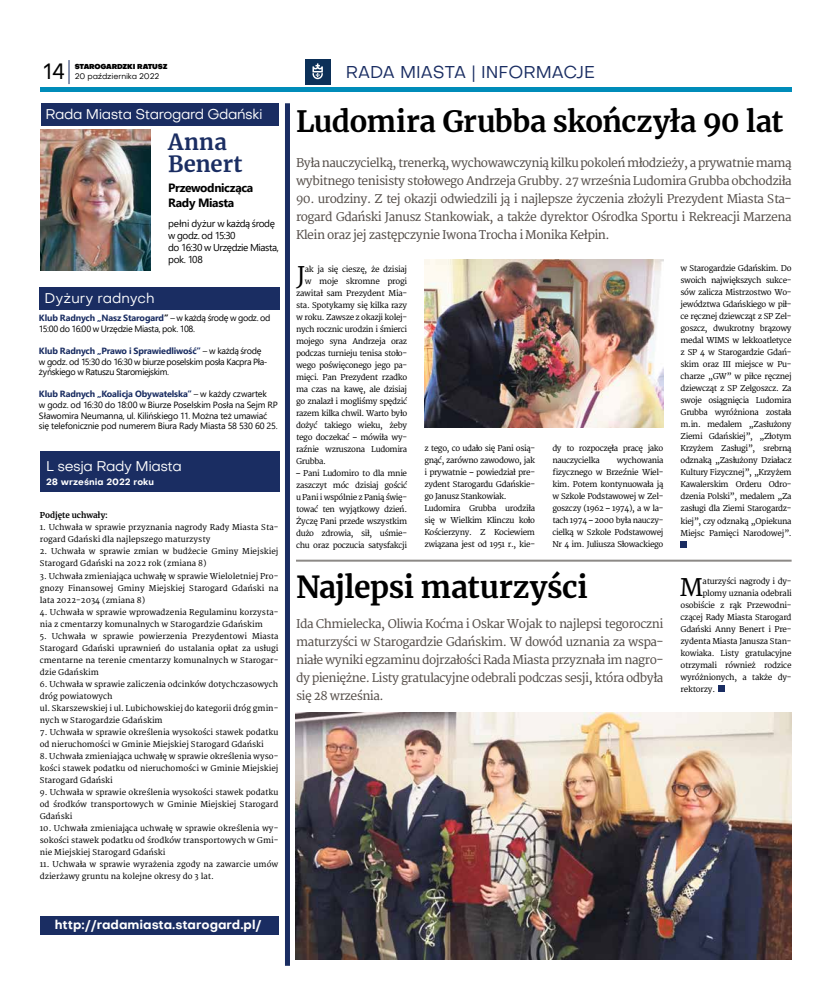
<style>
.page{position:relative;width:820px;height:993px;background:#fff}
.page>*{position:absolute;margin:0;border:0;box-sizing:border-box;transform-origin:0 0}
.t1{font:700 30px "Merriweather";letter-spacing:-.01em;color:#000}
.t2{font:700 29px "Merriweather";letter-spacing:-.015em;color:#000}
.t3{font:24.3px "Merriweather";color:#000}
.t4{font:700 22px/22px "Merriweather";letter-spacing:.005em;color:#1a2d62}
.t5{font:22px "Objectivity";color:#000}
.t6{font:17px "Objectivity";color:#1a2d62}
.t7{font:14px "Objectivity";letter-spacing:-.03em;color:#fff}
.t8{font:14px "Objectivity";color:#fff}
.t9{font:700 12.5px "Objectivity";color:#fff}
.t10{font:12px/18px "Merriweather";letter-spacing:-.04em;color:#544d48;text-align:justify}
.t11{font:700 12px/14.4px "Segoe UI";letter-spacing:-.03em;color:#000}
.t12{font:10px/12px "Segoe UI";letter-spacing:-.045em;color:#000}
.t13{font:9px/10.8px "Segoe UI";letter-spacing:-.025em;color:#000}
.t14{font:700 9px "Objectivity";color:#fff}
.t15{font:8px/12px "Merriweather";letter-spacing:-.03em;color:#000;text-align:justify}
.t16{font:8px/12px "Merriweather";color:#000}
.t17{font:8px "Objectivity";letter-spacing:-.02em;color:#000}
.t18{font:700 8px "Merriweather";color:#000}
.t19{font:900 7px "Objectivity";letter-spacing:-.02em;color:#000}
.s1{font-weight:700;color:#1a2d62}
.s2{font-weight:700}
</style>
<div class="page">
<hr style="left:40px;top:87px;width:751px;height:4px;background:#008cb9">
<svg style="left:68px;top:60px;width:1px;height:24px"></svg>
<div style="left:305px;top:59px;width:25px;height:25px;background:#0c3058"></div>
<svg style="left:312px;top:63px;width:11px;height:16px"></svg>
<img style="left:40px;top:129px;width:110px;height:141px">
<div style="left:41px;top:103px;width:238px;height:22px;background:#1a2d62"></div>
<div style="left:39px;top:287px;width:240px;height:23px;background:#1a2d62"></div>
<div style="left:40px;top:451px;width:239px;height:41px;background:#1a2d62"></div>
<div style="left:40px;top:916px;width:238px;height:18px;background:#1a2d62"></div>
<div style="left:285px;top:103px;width:5px;height:862px;background:#1a2d62"></div>
<img style="left:424px;top:259px;width:239px;height:168px">
<svg style="left:680px;top:541px;width:6px;height:6px"></svg>
<hr style="left:296px;top:559px;width:495px;height:2px;background:#8c8986">
<svg style="left:718px;top:685px;width:6px;height:6px"></svg>
<img style="left:296px;top:712px;width:495px;height:247px">
<h3 class="t5" style="left:43px;top:57px;width:24px">14</h3>
<p class="t17" style="left:75px;top:71px;width:86px">20 października 2022</p>
<p class="t19" style="left:75px;top:61px;width:94px">STAROGARDZKI RATUSZ</p>
<h3 class="t6" style="left:345px;top:61px;width:251px">RADA MIASTA | INFORMACJE</h3>
<h3 class="t7" style="left:45px;top:105px;width:219px">Rada Miasta Starogard Gdański</h3>
<h3 class="t4" style="left:168px;top:131px;width:76px">Anna<br>Benert</h3>
<h3 class="t11" style="left:168px;top:180px;width:87px">Przewodnicząca<br>Rady Miasta</h3>
<h3 class="t8" style="left:45px;top:288px;width:111px">Dyżury radnych</h3>
<p class="t12" style="left:168px;top:217px;width:112px">pełni dyżur w każdą środę w godz. od 15:30<br>do 16:30 w Urzędzie Miasta, pok. 108</p>
<p class="t13" style="left:39px;top:312px;width:233px"><span class="s1">Klub Radnych „Nasz Starogard</span><span class="s2">”</span> – w każdą środę w godz. od<br>15:00 do 16:00 w Urzędzie Miasta, pok. 108.</p>
<p class="t13" style="left:39px;top:344px;width:230px"><span class="s1">Klub Radnych „Prawo i Sprawiedliwość”</span> – w każdą środę w godz. od 15:30 do 16:30 w biurze poselskim posła Kacpra Pła&shy;żyńskiego w Ratuszu Staromiejskim.</p>
<p class="t13" style="left:39px;top:387px;width:240px"><span class="s1">Klub Radnych „Koalicja Obywatelska”</span> – w każdy czwartek<br>w godz. od 16:30 do 18:00 w Biurze Poselskim Posła na Sejm RP Sławomira Neumanna, ul. Kilińskiego 11. Można też umawiać się telefonicznie pod numerem Biura Rady Miasta 58 530 60 25.</p>
<h3 class="t7" style="left:46px;top:457px;width:137px">L sesja Rady Miasta</h3>
<p class="t14" style="left:46px;top:475px;width:109px">28 września 2022 roku</p>
<p class="t18" style="left:40px;top:510px;width:70px">Podjęte uchwały:</p>
<p class="t16" style="left:40px;top:521px;width:240px">1. Uchwała w sprawie przyznania nagrody Rady Miasta Sta&shy;rogard Gdański dla najlepszego maturzysty</p>
<p class="t16" style="left:40px;top:545px;width:240px">2. Uchwała w sprawie zmian w budżecie Gminy Miejskiej<br>Starogard Gdański na 2022 rok (zmiana 8)</p>
<p class="t15" style="left:40px;top:569px;width:240px">3. Uchwała zmieniająca uchwałę w sprawie Wieloletniej Pro&shy;gnozy Finansowej Gminy Miejskiej Starogard Gdański na lata 2022-2034 (zmiana 8)</p>
<p class="t16" style="left:40px;top:605px;width:240px">4. Uchwała w sprawie wprowadzenia Regulaminu korzysta&shy;nia z cmentarzy komunalnych w Starogardzie Gdańskim</p>
<p class="t15" style="left:40px;top:629px;width:240px">5. Uchwała w sprawie powierzenia Prezydentowi Miasta Starogard Gdański uprawnień do ustalania opłat za usługi cmentarne na terenie cmentarzy komunalnych w Starogar&shy;dzie Gdańskim</p>
<p class="t16" style="left:40px;top:677px;width:240px">6. Uchwała w sprawie zaliczenia odcinków dotychczasowych dróg powiatowych<br>ul. Skarszewskiej i ul. Lubichowskiej do kategorii dróg gmin&shy;nych w Starogardzie Gdańskim</p>
<p class="t16" style="left:40px;top:725px;width:240px">7. Uchwała w sprawie określenia wysokości stawek podatku od nieruchomości w Gminie Miejskiej Starogard Gdański</p>
<p class="t15" style="left:40px;top:749px;width:240px">8. Uchwała zmieniająca uchwałę w sprawie określenia wyso&shy;kości stawek podatku od nieruchomości w Gminie Miejskiej Starogard Gdański</p>
<p class="t15" style="left:40px;top:785px;width:240px">9. Uchwała w sprawie określenia wysokości stawek podatku od środków transportowych w Gminie Miejskiej Starogard Gdański</p>
<p class="t15" style="left:40px;top:821px;width:240px">10. Uchwała zmieniająca uchwałę w sprawie określenia wy&shy;sokości stawek podatku od środków transportowych w Gmi&shy;nie Miejskiej Starogard Gdański</p>
<p class="t16" style="left:40px;top:857px;width:240px">11. Uchwała w sprawie wyrażenia zgody na zawarcie umów dzierżawy gruntu na kolejne okresy do 3 lat.</p>
<h3 class="t9" style="left:55px;top:915px;width:208px">http://radamiasta.starogard.pl/</h3>
<h2 class="t2" style="left:296px;top:101px;width:488px">Ludomira Grubba skończyła 90 lat</h2>
<h3 class="t10" style="left:296px;top:153px;width:497px">Była nauczycielką, trenerką, wychowawczynią kilku pokoleń młodzieży, aprywatnie mamą wybitnego tenisisty stołowego Andrzeja Grubby. 27 września Ludomira Grubba obchodziła</h3>
<p class="t10" style="left:296px;top:189px;width:497px">90. urodziny. Z tej okazji odwiedzili ją i najlepsze życzenia złożyli Prezydent Miasta Sta&shy;rogard Gdański Janusz Stankowiak, a także dyrektor Ośrodka Sportu i Rekreacji Marzena Klein oraz jej zastępczynie Iwona Trocha i Monika Kełpin.</p>
<h3 class="t3" style="left:297px;top:260px;width:10px">J</h3>
<p class="t15" style="left:305px;top:263px;width:104px">ak ja się cieszę, że dzisiaj</p>
<p class="t15" style="left:305px;top:275px;width:104px">w moje skromne progi</p>
<p class="t15" style="left:296px;top:287px;width:113px">zawitał sam Prezydent Mia-</p>
<p class="t15" style="left:296px;top:299px;width:113px">sta. Spotykamy się kilka razy</p>
<p class="t15" style="left:296px;top:311px;width:113px">w roku. Zawsze z okazji kolej-</p>
<p class="t15" style="left:296px;top:323px;width:113px">nych rocznic urodzin i śmierci</p>
<p class="t15" style="left:296px;top:335px;width:113px">mojego syna Andrzeja oraz</p>
<p class="t15" style="left:296px;top:347px;width:113px">podczas turnieju tenisa stoło-</p>
<p class="t15" style="left:296px;top:359px;width:113px">wego poświęconego jego pa-</p>
<p class="t15" style="left:296px;top:371px;width:113px">mięci. Pan Prezydent rzadko</p>
<p class="t15" style="left:296px;top:383px;width:113px">ma czas na kawę, ale dzisiaj</p>
<p class="t15" style="left:296px;top:395px;width:113px">go znalazł i mogliśmy spędzić</p>
<p class="t15" style="left:296px;top:407px;width:113px">razem kilka chwil. Warto było</p>
<p class="t15" style="left:296px;top:419px;width:113px">dożyć takiego wieku, żeby</p>
<p class="t15" style="left:296px;top:431px;width:113px">tego doczekać – mówiła wy-</p>
<p class="t15" style="left:296px;top:443px;width:113px">raźnie wzruszona Ludomira</p>
<p class="t15" style="left:296px;top:455px;width:31px">Grubba.</p>
<p class="t15" style="left:296px;top:467px;width:113px">– Pani Ludomiro to dla mnie zaszczyt móc dzisiaj gościć u Pani i wspólnie z Panią świę&shy;tować ten wyjątkowy dzień.<br>Życzę Pani przede wszystkim dużo zdrowia, sił, uśmie&shy;chu oraz poczucia satysfakcji</p>
<p class="t15" style="left:424px;top:442px;width:112px;text-align:left">z tego, co udało się Pani osią&shy;gnąć, zarówno zawodowo, jak i prywatnie – powiedział pre&shy;zydent Starogardu Gdańskie&shy;go Janusz Stankowiak.<br>Ludomira Grubba urodziła się w Wielkim Klinczu koło<br>Kościerzyny. Z Kociewiem związana jest od 1951 r., kie-</p>
<p class="t15" style="left:552px;top:442px;width:113px">dy to rozpoczęła pracę jako nauczycielka</p>
<p class="t15" style="left:552px;top:454px;width:113px;text-indent:65px">wychowania fizycznego w Brzeźnie Wiel&shy;kim. Potem kontynuowała ją w Szkole Podstawowej w Zel&shy;goszczy (1962 – 1974), a w la&shy;tach 1974 – 2000 była nauczy&shy;cielką w Szkole Podstawowej Nr 4 im. Juliusza Słowackiego</p>
<h1 class="t1" style="left:296px;top:566px;width:293px">Najlepsi maturzyści</h1>
<p class="t10" style="left:296px;top:614px;width:369px">Ida Chmielecka, Oliwia Koćma i Oskar Wojak to najlepsi tegoroczni maturzyści w Starogardzie Gdańskim. W dowód uznania za wspa&shy;niałe wyniki egzaminu dojrzałości Rada Miasta przyznała im nagro&shy;dy pieniężne. Listy gratulacyjne odebrali podczas sesji, która odbyła się 28 września.</p>
<p class="t15" style="left:680px;top:262px;width:113px">w Starogardzie Gdańskim. Do swoich największych sukce&shy;sów zalicza Mistrzostwo Wo&shy;jewództwa Gdańskiego w pił&shy;ce ręcznej dziewcząt z SP Zel&shy;goszcz, dwukrotny brązowy medal WIMS w lekkoatletyce z SP 4 w Starogardzie Gdań&shy;skim oraz III miejsce w Pu&shy;charze „GW” w piłce ręcznej dziewcząt z SP Zelgoszcz. Za swoje osiągnięcia Ludomira Grubba wyróżniona została m.in. medalem „Zasłużony Ziemi Gdańskiej”, „Złotym Krzyżem Zasługi”, srebrną odznaką „Zasłużony Działacz Kultury Fizycznej”, „Krzyżem Kawalerskim Orderu Odro&shy;dzenia Polski”, medalem „Za zasługi dla Ziemi Starogardz&shy;kiej”, czy odznaką „Opiekuna Miejsc Pamięci Narodowej”.</p>
<h3 class="t3" style="left:679px;top:572px;width:25px">M</h3>
<p class="t15" style="left:702px;top:575px;width:90px">aturzyści nagrody i dy-</p>
<p class="t15" style="left:702px;top:587px;width:90px">plomy uznania odebrali</p>
<p class="t15" style="left:680px;top:599px;width:113px">osobiście z rąk Przewodni-</p>
<p class="t15" style="left:680px;top:611px;width:113px">czącej Rady Miasta Starogard</p>
<p class="t15" style="left:680px;top:623px;width:113px">Gdański Anny Benert i Pre-</p>
<p class="t15" style="left:680px;top:635px;width:113px">zydenta Miasta Janusza Stan-</p>
<p class="t15" style="left:680px;top:647px;width:113px">kowiaka. Listy gratulacyjne</p>
<p class="t15" style="left:680px;top:659px;width:113px">otrzymali również rodzice</p>
<p class="t15" style="left:680px;top:671px;width:113px">wyróżnionych, a także dy-</p>
<p class="t15" style="left:680px;top:683px;width:36px">rektorzy.</p>
</div>
